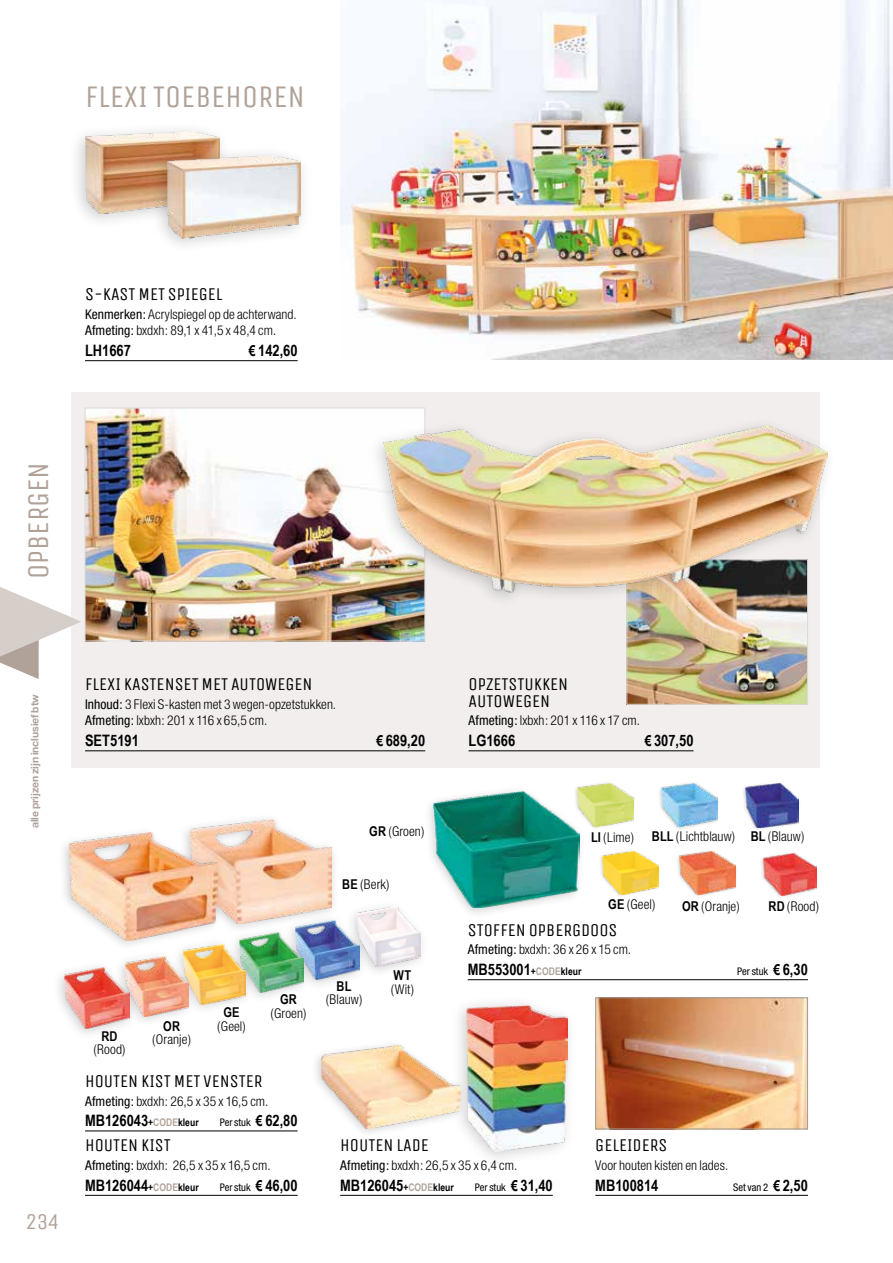
<style>
.page{position:relative;width:893px;height:1263px;background:#fff}
.page>*{position:absolute;margin:0;border:0;box-sizing:border-box;transform-origin:0 0}
.t1{font:31.5px "Unica One";color:#b0a298}
.t2{font:30px "Unica One";color:#b0a298}
.t3{font:22.5px "Unica One";color:#b0a298}
.t4{font:18px/16.5px "Unica One";color:#000}
.t5{font:700 15.75px "Arial Narrow";color:#000}
.t6{font:300 condensed 13.5px/16.5px "Helvetica Neue";letter-spacing:.005em;color:#000}
.t7{font:700 13.5px "Arial Narrow";letter-spacing:.015em;color:#000}
.t8{font:condensed 10.5px "Helvetica Neue";color:#000}
.t9{font:700 10.5px "Helvetica Neue";letter-spacing:-.01em;color:#b0a298}
.s1{font-weight:400}
.s2{font-size:15px}
.s3{font-family:"Arial Narrow";font-weight:700;font-stretch:normal}
.s4{font-size:10.5px}
.s5{font-size:10.5px;color:#b0a298}
.s6{font-family:"Arial Narrow";font-weight:700;font-stretch:normal;font-size:15px}
.s7{font-family:"Arial Narrow";font-weight:700;font-stretch:normal;font-size:15.75px}
</style>
<div class="page">
<img style="left:361px;top:907px;width:60px;height:59px">
<div style="left:284px;top:912px;width:84px;height:80px;background:#000;opacity:.2"></div>
<img style="left:312px;top:920px;width:47px;height:60px">
<div style="left:227px;top:925px;width:85px;height:80px;background:#000;opacity:.2"></div>
<img style="left:240px;top:935px;width:64px;height:57px">
<div style="left:179px;top:812px;width:161px;height:123px;background:#000;opacity:.2"></div>
<img style="left:190px;top:819px;width:142px;height:104px">
<div style="left:450px;top:994px;width:128px;height:174px;background:#000;opacity:.2"></div>
<img style="left:466px;top:1005px;width:101px;height:147px">
<div style="left:675px;top:849px;width:63px;height:49px;background:#000;opacity:.2"></div>
<img style="left:680px;top:851px;width:56px;height:43px">
<div style="left:573px;top:781px;width:63px;height:49px;background:#000;opacity:.2"></div>
<img style="left:578px;top:783px;width:56px;height:43px">
<div style="left:71px;top:392px;width:749px;height:376px;background:#f1eeed"></div>
<img style="left:87px;top:410px;width:336px;height:229px">
<div style="left:85px;top:408px;width:340px;height:233px;border:1px solid #dadada"></div>
<hr style="left:85px;top:1130px;width:213px;height:1px;background:#000">
<hr style="left:85px;top:1195px;width:213px;height:1px;background:#000">
<div style="left:68px;top:121px;width:162px;height:109px;background:#000;opacity:.2"></div>
<img style="left:85px;top:131px;width:134px;height:82px">
<img style="left:340px;top:0;width:553px;height:359px">
<img style="left:628px;top:609px;width:178px;height:94px">
<div style="left:626px;top:559px;width:182px;height:146px;border:1px solid #dadada"></div>
<div style="left:58px;top:826px;width:166px;height:126px;background:#000;opacity:.2"></div>
<img style="left:69px;top:833px;width:148px;height:107px">
<div style="left:171px;top:937px;width:83px;height:79px;background:#000;opacity:.2"></div>
<img style="left:184px;top:945px;width:62px;height:59px">
<div style="left:113px;top:949px;width:83px;height:79px;background:#000;opacity:.2"></div>
<img style="left:126px;top:957px;width:62px;height:59px">
<div style="left:311px;top:1039px;width:156px;height:100px;background:#000;opacity:.2"></div>
<img style="left:321px;top:1045px;width:139px;height:83px">
<div style="left:657px;top:781px;width:63px;height:50px;background:#000;opacity:.2"></div>
<img style="left:661px;top:784px;width:56px;height:43px">
<div style="left:759px;top:851px;width:60px;height:48px;background:#000;opacity:.2"></div>
<img style="left:764px;top:854px;width:53px;height:41px">
<img style="left:597px;top:999px;width:209px;height:128px">
<div style="left:595px;top:997px;width:213px;height:132px;border:1px solid #9d9d9c"></div>
<hr style="left:85px;top:360px;width:213px;height:1px;background:#000">
<div style="left:150px;top:145px;width:161px;height:109px;background:#000;opacity:.2"></div>
<img style="left:167px;top:155px;width:134px;height:83px">
<hr style="left:85px;top:750px;width:340px;height:1px;background:#000">
<hr style="left:595px;top:1195px;width:213px;height:1px;background:#000">
<hr style="left:468px;top:979px;width:340px;height:1px;background:#000">
<div style="left:422px;top:784px;width:165px;height:135px;background:#000;opacity:.2"></div>
<img style="left:434px;top:792px;width:146px;height:115px">
<div style="left:598px;top:849px;width:63px;height:49px;background:#000;opacity:.2"></div>
<img style="left:602px;top:851px;width:56px;height:43px">
<div style="left:741px;top:781px;width:60px;height:50px;background:#000;opacity:.2"></div>
<img style="left:746px;top:784px;width:53px;height:43px">
<hr style="left:340px;top:1195px;width:213px;height:1px;background:#000">
<div style="left:52px;top:960px;width:86px;height:80px;background:#000;opacity:.2"></div>
<img style="left:65px;top:967px;width:65px;height:61px">
<div style="left:367px;top:415px;width:470px;height:194px;background:#000;opacity:.2"></div>
<img style="left:384px;top:425px;width:443px;height:168px">
<hr style="left:468px;top:750px;width:225px;height:1px;background:#000">
<svg style="left:0;top:587px;width:81px;height:92px"></svg>
<h1 class="t1" style="left:85px;top:78px;width:222px">FLEXI TOEBEHOREN</h1>
<h3 class="t4" style="left:85px;top:286px;width:139px">S-KAST MET SPIEGEL</h3>
<p class="t6" style="left:85px;top:306px;width:213px"><span class="s1">Kenmerken:</span> Acrylspiegel op de achterwand.<br><span class="s1">Afmeting:</span> bxdxh: 89,1 x 41,5 x 48,4 cm.</p>
<p class="t5" style="left:85px;top:339px;width:47px">LH1667</p>
<p class="t5" style="left:249px;top:339px;width:50px"><span class="s2">€</span> 142,60</p>
<h2 class="t2" style="left:21px;top:579px;width:119px;rotate:-90deg">OPBERGEN</h2>
<p class="t9" style="left:28px;top:828px;width:136px;rotate:-90deg">alle prijzen zijn inclusief btw</p>
<h3 class="t3" style="left:26px;top:1208px;width:35px">234</h3>
<h3 class="t4" style="left:85px;top:676px;width:229px">FLEXI KASTENSET MET AUTOWEGEN</h3>
<p class="t6" style="left:85px;top:696px;width:253px"><span class="s1">Inhoud:</span> 3 Flexi S-kasten met 3 wegen-opzetstukken.<br><span class="s1">Afmeting:</span> lxbxh: 201 x 116 x 65,5 cm.</p>
<p class="t5" style="left:85px;top:729px;width:55px">SET5191</p>
<p class="t5" style="left:376px;top:729px;width:50px"><span class="s2">€</span> 689,20</p>
<p class="t6" style="left:369px;top:822px;width:57px"><span class="s3">GR</span> (Groen)</p>
<p class="t6" style="left:342px;top:876px;width:49px"><span class="s3">BE</span> (Berk)</p>
<p class="t7" style="left:101px;top:1026px;width:18px">RD</p>
<p class="t6" style="left:93px;top:1041px;width:34px">(Rood)</p>
<p class="t7" style="left:163px;top:1016px;width:18px">OR</p>
<p class="t6" style="left:152px;top:1031px;width:40px">(Oranje)</p>
<p class="t7" style="left:223px;top:1002px;width:18px">GE</p>
<p class="t6" style="left:217px;top:1018px;width:30px">(Geel)</p>
<p class="t7" style="left:280px;top:989px;width:18px">GR</p>
<p class="t6" style="left:270px;top:1004px;width:38px">(Groen)</p>
<p class="t7" style="left:337px;top:976px;width:16px">BL</p>
<p class="t6" style="left:326px;top:991px;width:38px">(Blauw)</p>
<p class="t7" style="left:394px;top:965px;width:19px">WT</p>
<p class="t6" style="left:391px;top:981px;width:25px">(Wit)</p>
<h3 class="t4" style="left:468px;top:676px;width:101px">OPZETSTUKKEN<br>AUTOWEGEN</h3>
<p class="t6" style="left:468px;top:712px;width:173px"><span class="s1">Afmeting:</span> lxbxh: 201 x 116 x 17 cm.</p>
<p class="t5" style="left:468px;top:729px;width:48px">LG1666</p>
<p class="t5" style="left:645px;top:729px;width:50px"><span class="s2">€</span> 307,50</p>
<p class="t6" style="left:591px;top:828px;width:45px"><span class="s3">LI</span> (Lime)</p>
<p class="t6" style="left:652px;top:828px;width:85px"><span class="s3">BLL</span> (Lichtblauw)</p>
<p class="t6" style="left:751px;top:828px;width:55px"><span class="s3">BL</span> (Blauw)</p>
<p class="t6" style="left:608px;top:896px;width:49px"><span class="s3">GE</span> (Geel)</p>
<p class="t6" style="left:682px;top:898px;width:59px"><span class="s3">OR</span> (Oranje)</p>
<p class="t6" style="left:768px;top:898px;width:52px"><span class="s3">RD</span> (Rood)</p>
<h3 class="t4" style="left:468px;top:921px;width:151px">STOFFEN OPBERGDOOS</h3>
<p class="t6" style="left:468px;top:941px;width:165px"><span class="s1">Afmeting:</span> bxdxh: 36 x 26 x 15 cm.</p>
<p class="t5" style="left:468px;top:957px;width:115px">MB553001<span class="s4">+</span><span class="s5">CODE</span><span class="s4">kleur</span></p>
<p class="t8" style="left:737px;top:965px;width:72px">Per stuk <span class="s6">€</span> <span class="s7">6,30</span></p>
<h3 class="t4" style="left:85px;top:1073px;width:179px">HOUTEN KIST MET VENSTER</h3>
<p class="t6" style="left:85px;top:1092px;width:185px"><span class="s1">Afmeting:</span> bxdxh: 26,5 x 35 x 16,5 cm.</p>
<p class="t5" style="left:85px;top:1109px;width:115px">MB126043<span class="s4">+</span><span class="s5">CODE</span><span class="s4">kleur</span></p>
<p class="t8" style="left:220px;top:1116px;width:79px">Per stuk <span class="s6">€</span> <span class="s7">62,80</span></p>
<h3 class="t4" style="left:85px;top:1137px;width:87px">HOUTEN KIST</h3>
<p class="t6" style="left:85px;top:1157px;width:187px"><span class="s1">Afmeting:</span> bxdxh: 26,5 x 35 x 16,5 cm.</p>
<p class="t5" style="left:85px;top:1173px;width:115px">MB126044<span class="s4">+</span><span class="s5">CODE</span><span class="s4">kleur</span></p>
<p class="t8" style="left:220px;top:1181px;width:79px">Per stuk <span class="s6">€</span> <span class="s7">46,00</span></p>
<h3 class="t4" style="left:340px;top:1137px;width:90px">HOUTEN LADE</h3>
<p class="t6" style="left:340px;top:1157px;width:179px"><span class="s1">Afmeting:</span> bxdxh: 26,5 x 35 x 6,4 cm.</p>
<p class="t5" style="left:340px;top:1173px;width:115px">MB126045<span class="s4">+</span><span class="s5">CODE</span><span class="s4">kleur</span></p>
<p class="t8" style="left:475px;top:1181px;width:79px">Per stuk <span class="s6">€</span> <span class="s7">31,40</span></p>
<h3 class="t4" style="left:595px;top:1137px;width:74px">GELEIDERS</h3>
<p class="t6" style="left:595px;top:1157px;width:134px">Voor houten kisten en lades.</p>
<p class="t5" style="left:595px;top:1173px;width:65px">MB100814</p>
<p class="t8" style="left:733px;top:1181px;width:76px">Set van 2 <span class="s6">€</span> <span class="s7">2,50</span></p>
</div>
